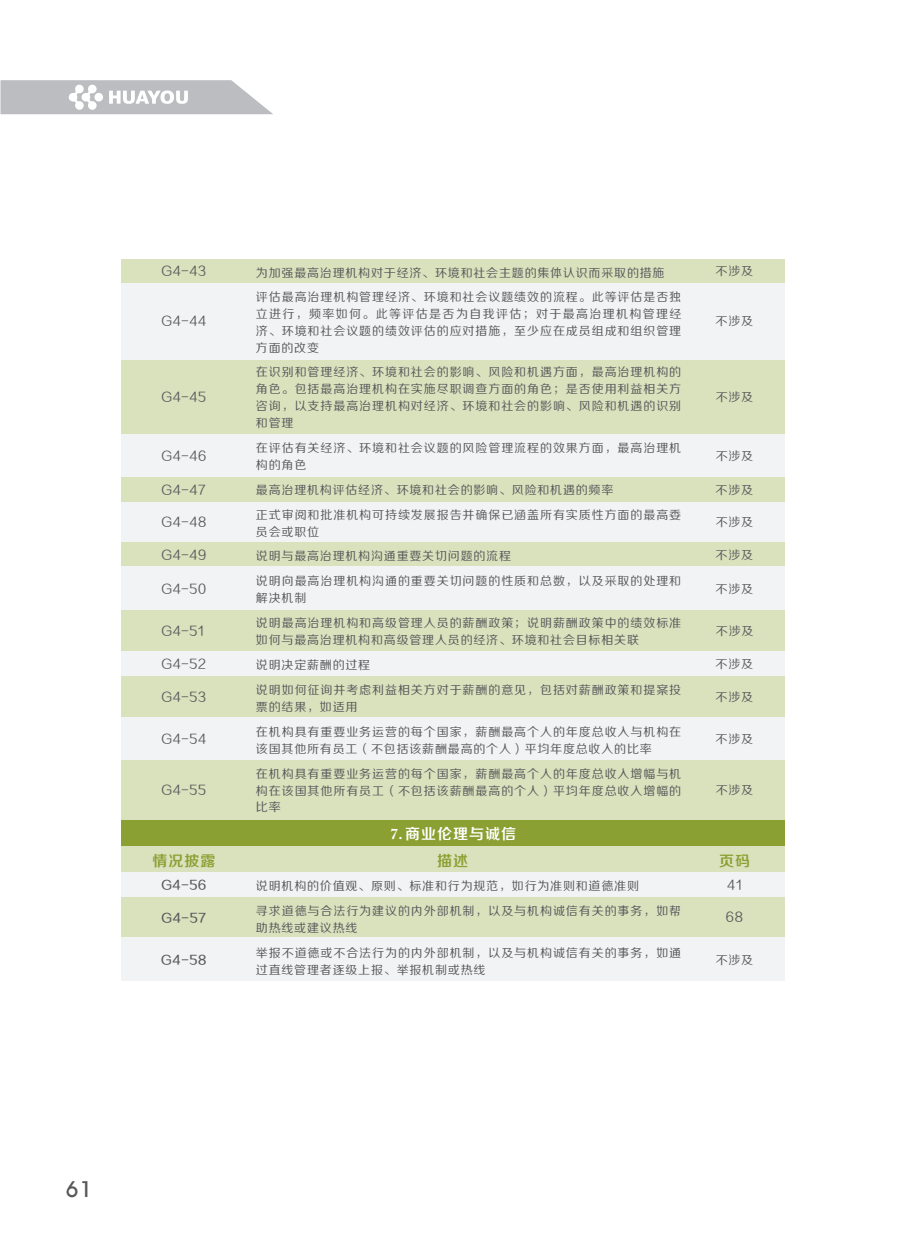
<style>
.page{position:relative;width:906px;height:1255px;background:#fff}
.page>*{position:absolute;margin:0;border:0;box-sizing:border-box;transform-origin:0 0}
.t1{font:500 22.2px "Avant Garde IT Cby BT";color:#57585a}
.t2{font:15px "FZZZHONGJW GB1 0";letter-spacing:.065em;color:#fff}
.t3{font:15px "FZZZHONGJW GB1 0";letter-spacing:.065em;color:#8aa032}
.t4{font:12px/24.9px "FZZHJW GB1 0";letter-spacing:.075em;color:#57585a}
.t5{font:12px "FZZZHUNHJW GB1 0";letter-spacing:.065em;color:#57585a}
.t6{font:10.5px "FZZZHUNHJW GB1 0";letter-spacing:.035em;color:#57585a}
.s1{font-family:"Adobe Caslon Pro";font-weight:700}
</style>
<div class="page">
<svg style="left:2px;top:80px;width:271px;height:34px"></svg>
<div style="left:121px;top:358px;width:663px;height:76px;background:#dae1bd"></div>
<div style="left:121px;top:434px;width:663px;height:43px;background:#f2f3f4"></div>
<div style="left:121px;top:477px;width:663px;height:25px;background:#dae1bd"></div>
<div style="left:121px;top:502px;width:663px;height:40px;background:#f2f3f4"></div>
<div style="left:121px;top:542px;width:663px;height:24px;background:#dae1bd"></div>
<div style="left:121px;top:566px;width:663px;height:44px;background:#f2f3f4"></div>
<div style="left:121px;top:610px;width:663px;height:41px;background:#dae1bd"></div>
<div style="left:121px;top:651px;width:663px;height:25px;background:#f2f3f4"></div>
<div style="left:121px;top:676px;width:663px;height:41px;background:#dae1bd"></div>
<div style="left:121px;top:717px;width:663px;height:42px;background:#f2f3f4"></div>
<div style="left:121px;top:759px;width:663px;height:61px;background:#dae1bd"></div>
<div style="left:121px;top:871px;width:663px;height:26px;background:#f2f3f4"></div>
<div style="left:121px;top:820px;width:663px;height:26px;background:#8aa032"></div>
<div style="left:121px;top:846px;width:663px;height:25px;background:#dae1bd"></div>
<div style="left:121px;top:897px;width:663px;height:40px;background:#dae1bd"></div>
<div style="left:121px;top:937px;width:663px;height:44px;background:#f2f3f4"></div>
<div style="left:121px;top:259px;width:663px;height:24px;background:#dae1bd"></div>
<div style="left:121px;top:283px;width:663px;height:76px;background:#f2f3f4"></div>
<p class="t4" style="left:162px;top:259px;width:46px">G4-43</p>
<p class="t4" style="left:162px;top:309px;width:46px">G4-44</p>
<p class="t4" style="left:256px;top:261px;width:427px">为加强最高治理机构对于经济、环境和社会主题的集体认识而采取的措施<br>评估最高治理机构管理经济、环境和社会议题绩效的流程。此等评估是否独</p>
<p class="t4" style="left:256px;top:306px;width:427px;line-height:16.8px;text-align:justify">立进行，频率如何。此等评估是否为自我评估；对于最高治理机构管理经济、环境和社会议题的绩效评估的应对措施，至少应在成员组成和组织管理方面的改变</p>
<p class="t4" style="left:715px;top:259px;width:39px">不涉及</p>
<p class="t4" style="left:715px;top:309px;width:39px">不涉及</p>
<p class="t4" style="left:162px;top:385px;width:46px">G4-45</p>
<p class="t4" style="left:162px;top:444px;width:46px">G4-46</p>
<p class="t4" style="left:162px;top:478px;width:46px">G4-47</p>
<p class="t4" style="left:162px;top:510px;width:46px">G4-48</p>
<p class="t4" style="left:162px;top:543px;width:46px">G4-49</p>
<p class="t4" style="left:162px;top:577px;width:46px">G4-50</p>
<p class="t4" style="left:162px;top:619px;width:44px">G4-51</p>
<p class="t4" style="left:162px;top:652px;width:46px">G4-52</p>
<p class="t4" style="left:162px;top:685px;width:46px">G4-53</p>
<p class="t4" style="left:162px;top:727px;width:46px">G4-54</p>
<p class="t4" style="left:162px;top:778px;width:46px">G4-55</p>
<p class="t4" style="left:256px;top:364px;width:427px;line-height:16.8px;text-align:justify">在识别和管理经济、环境和社会的影响、风险和机遇方面，最高治理机构的角色。包括最高治理机构在实施尽职调查方面的角色；是否使用利益相关方咨询，以支持最高治理机构对经济、环境和社会的影响、风险和机遇的识别和管理</p>
<p class="t4" style="left:256px;top:440px;width:427px;line-height:16.8px">在评估有关经济、环境和社会议题的风险管理流程的效果方面，最高治理机构的角色</p>
<p class="t4" style="left:256px;top:478px;width:427px">最高治理机构评估经济、环境和社会的影响、风险和机遇的频率<br>正式审阅和批准机构可持续发展报告并确保已涵盖所有实质性方面的最高委</p>
<p class="t4" style="left:256px;top:519px;width:427px">员会或职位<br>说明与最高治理机构沟通重要关切问题的流程<br>说明向最高治理机构沟通的重要关切问题的性质和总数，以及采取的处理和</p>
<p class="t4" style="left:256px;top:586px;width:427px">解决机制<br>说明最高治理机构和高级管理人员的薪酬政策；说明薪酬政策中的绩效标准</p>
<p class="t4" style="left:256px;top:628px;width:427px">如何与最高治理机构和高级管理人员的经济、环境和社会目标相关联<br>说明决定薪酬的过程<br>说明如何征询并考虑利益相关方对于薪酬的意见，包括对薪酬政策和提案投</p>
<p class="t4" style="left:256px;top:695px;width:427px">票的结果，如适用<br>在机构具有重要业务运营的每个国家，薪酬最高个人的年度总收入与机构在</p>
<p class="t4" style="left:256px;top:737px;width:427px">该国其他所有员工（不包括该薪酬最高的个人）平均年度总收入的比率<br>在机构具有重要业务运营的每个国家，薪酬最高个人的年度总收入增幅与机</p>
<p class="t4" style="left:256px;top:782px;width:427px;line-height:16.8px">构在该国其他所有员工（不包括该薪酬最高的个人）平均年度总收入增幅的比率</p>
<p class="t4" style="left:715px;top:385px;width:39px">不涉及</p>
<p class="t6" style="left:506px;top:405px;width:277px">浙江华友钴业股份有限公司·2017年度企业社会责任报告</p>
<p class="t4" style="left:715px;top:444px;width:39px">不涉及</p>
<p class="t4" style="left:715px;top:478px;width:39px">不涉及</p>
<p class="t4" style="left:715px;top:510px;width:39px">不涉及</p>
<p class="t4" style="left:715px;top:543px;width:39px">不涉及</p>
<p class="t4" style="left:715px;top:577px;width:39px">不涉及</p>
<p class="t4" style="left:716px;top:619px;width:39px">不涉及</p>
<p class="t4" style="left:715px;top:652px;width:39px">不涉及</p>
<p class="t4" style="left:715px;top:685px;width:39px">不涉及</p>
<p class="t4" style="left:715px;top:727px;width:39px">不涉及</p>
<p class="t4" style="left:715px;top:778px;width:39px">不涉及</p>
<p class="t2" style="left:390px;top:825px;width:127px"><span class="s1">7.</span> 商业伦理与诚信</p>
<p class="t3" style="left:153px;top:852px;width:64px">情况披露</p>
<p class="t3" style="left:437px;top:852px;width:32px">描述</p>
<p class="t3" style="left:719px;top:852px;width:32px">页码</p>
<p class="t4" style="left:256px;top:874px;width:427px">说明机构的价值观、原则、标准和行为规范，如行为准则和道德准则<br>寻求道德与合法行为建议的内外部机制，以及与机构诚信有关的事务，如帮</p>
<p class="t4" style="left:256px;top:915px;width:427px">助热线或建议热线<br>举报不道德或不合法行为的内外部机制，以及与机构诚信有关的事务，如通</p>
<p class="t4" style="left:256px;top:957px;width:231px">过直线管理者逐级上报、举报机制或热线</p>
<p class="t4" style="left:727px;top:872px;width:16px">41</p>
<p class="t4" style="left:726px;top:905px;width:19px">68</p>
<p class="t4" style="left:715px;top:947px;width:39px">不涉及</p>
<p class="t5" style="left:161px;top:877px;width:46px">G4-56</p>
<p class="t5" style="left:162px;top:910px;width:46px">G4-57</p>
<p class="t5" style="left:161px;top:952px;width:47px">G4-58</p>
<h1 class="t1" style="left:66px;top:1179px;width:28px">61</h1>
</div>
